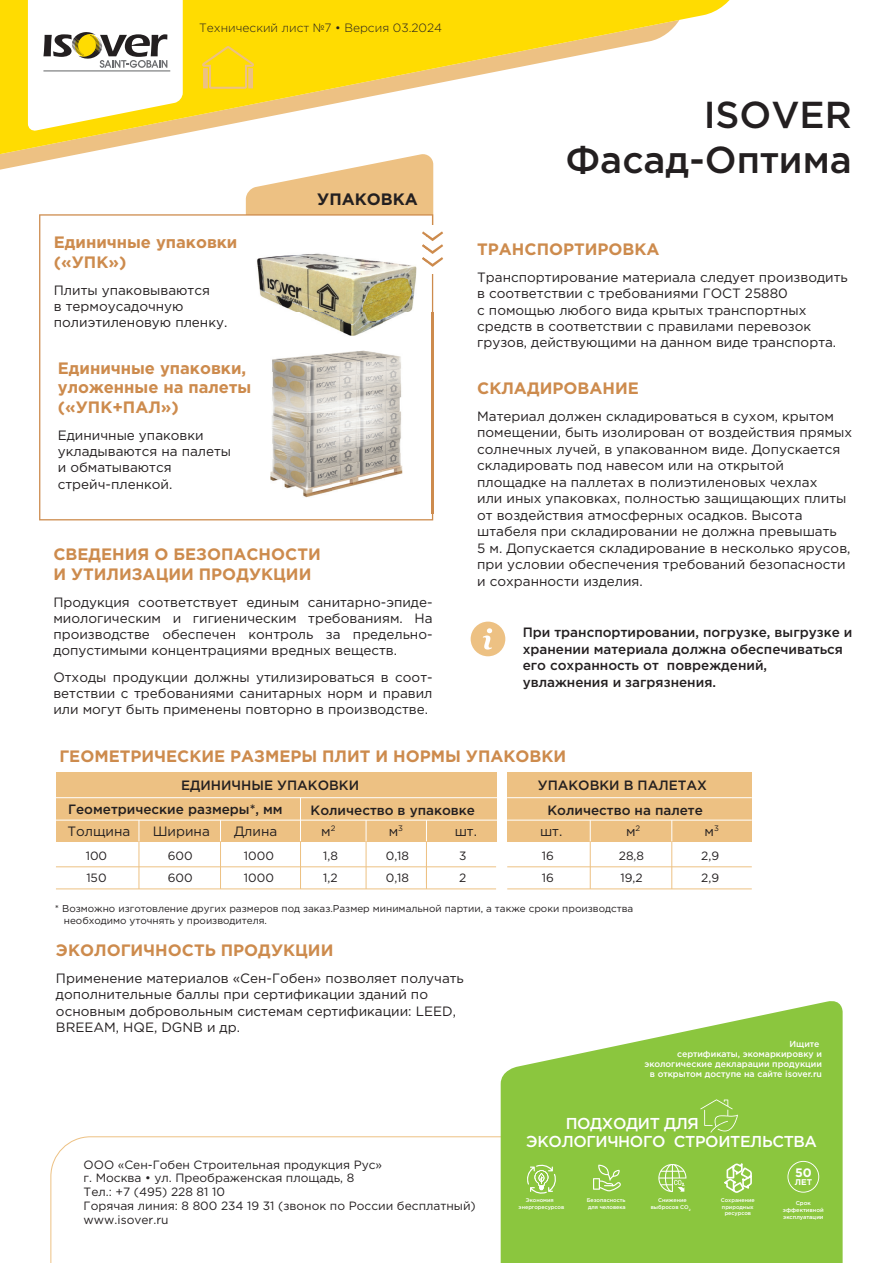
<style>
.page{position:relative;width:893px;height:1263px;background:#fff}
.page>*{position:absolute;margin:0;border:0;box-sizing:border-box;transform-origin:0 0}
.t1{font:500 37.5px/45px "Gotham Pro";color:#231f20;text-align:right}
.t2{font:700 16.5px/19.8px "Gotham Pro";color:#cd8b4d}
.t3{font:700 16.5px "Gotham Pro";color:#231f20}
.t4{font:500 15.75px/18.5px "Gotham Pro";letter-spacing:-.025em;color:#fff}
.t5{font:13.5px/16.2px "Gotham Pro";color:#231f20}
.t6{font:500 13.5px/16.5px "Gotham Pro";color:#231f20}
.t7{font:700 12.3px "Gotham Pro";color:#fff}
.t8{font:12px/13.8px "Gotham Pro";color:#231f20}
.t9{font:300 12px "Gotham Pro";color:#231f20}
.t10{font:9.9px/12.3px "Gotham Pro";color:#231f20}
.t11{font:500 8.7px "Gotham Pro";color:#fff}
.t12{font:700 8.25px "Gotham Pro";color:#fff}
.t13{font:500 5.7px/6.9px "Gotham Pro";color:#fff;text-align:center}
.t14{font:500 5.4px/6.4px "Gotham Pro";color:#fff}
</style>
<div class="page">
<svg style="left:0;top:157px;width:64px;height:13px"></svg>
<svg style="left:0;top:0;width:730px;height:157px"></svg>
<div style="left:56px;top:772px;width:440px;height:69px;background:#edc183"></div>
<div style="left:507px;top:772px;width:245px;height:69px;background:#edc183"></div>
<svg style="left:202px;top:46px;width:52px;height:43px;background:#fad51f"></svg>
<svg style="left:39px;top:214px;width:394px;height:306px"></svg>
<svg style="left:50px;top:1136px;width:451px;height:127px"></svg>
<svg style="left:501px;top:1001px;width:342px;height:262px;background:#9bcd58"></svg>
<svg style="left:471px;top:622px;width:34px;height:34px"></svg>
<svg style="left:658px;top:1164px;width:28px;height:28px"></svg>
<svg style="left:700px;top:1099px;width:38px;height:34px"></svg>
<svg style="left:722px;top:1159px;width:31px;height:36px"></svg>
<svg style="left:593px;top:1164px;width:28px;height:27px"></svg>
<svg style="left:526px;top:1164px;width:31px;height:31px"></svg>
<svg style="left:787px;top:1161px;width:32px;height:32px"></svg>
<hr style="left:56px;top:866px;width:440px;height:1px;background:#edc183">
<hr style="left:56px;top:888px;width:440px;height:1px;background:#edc183">
<svg style="left:139px;top:821px;width:1px;height:20px"></svg>
<svg style="left:220px;top:821px;width:1px;height:20px"></svg>
<svg style="left:366px;top:821px;width:1px;height:20px"></svg>
<svg style="left:426px;top:821px;width:1px;height:20px"></svg>
<hr style="left:300px;top:798px;width:1px;height:43px;background:#fff">
<hr style="left:139px;top:841px;width:1px;height:48px;background:#edc183">
<hr style="left:220px;top:841px;width:1px;height:48px;background:#edc183">
<hr style="left:300px;top:841px;width:1px;height:48px;background:#edc183">
<hr style="left:366px;top:841px;width:1px;height:48px;background:#edc183">
<hr style="left:426px;top:841px;width:1px;height:48px;background:#edc183">
<hr style="left:56px;top:820px;width:441px;height:1px;background:#fff">
<div style="left:418px;top:225px;width:29px;height:48px;background:#fff"></div>
<svg style="left:246px;top:153px;width:197px;height:114px"></svg>
<img style="left:251px;top:236px;width:176px;height:103px">
<img style="left:418px;top:236px;width:9px;height:37px">
<img style="left:422px;top:236px;width:5px;height:27px">
<img style="left:432px;top:313px;width:2px;height:200px">
<img style="left:233px;top:313px;width:50px;height:200px">
<img style="left:283px;top:339px;width:99px;height:24px">
<img style="left:382px;top:313px;width:50px;height:50px">
<img style="left:283px;top:363px;width:149px;height:150px">
<hr style="left:507px;top:866px;width:245px;height:1px;background:#edc183">
<hr style="left:507px;top:888px;width:245px;height:1px;background:#edc183">
<svg style="left:590px;top:821px;width:1px;height:20px"></svg>
<svg style="left:671px;top:821px;width:1px;height:20px"></svg>
<hr style="left:590px;top:841px;width:1px;height:48px;background:#edc183">
<hr style="left:671px;top:841px;width:1px;height:48px;background:#edc183">
<hr style="left:507px;top:820px;width:245px;height:1px;background:#fff">
<hr style="left:56px;top:797px;width:441px;height:1px;background:#fff">
<hr style="left:507px;top:797px;width:245px;height:1px;background:#fff">
<svg style="left:28px;top:0;width:155px;height:131px"></svg>
<p class="t9" style="left:199px;top:21px;width:244px">Технический лист №7 • Версия 03.2024</p>
<p class="t2" style="left:54px;top:232px;width:185px">Единичные упаковки («УПК»)</p>
<p class="t5" style="left:54px;top:282px;width:175px">Плиты упаковываются<br>в термоусадочную полиэтиленовую пленку.</p>
<p class="t2" style="left:58px;top:357px;width:195px">Единичные упаковки, уложенные на палеты («УПК+ПАЛ»)</p>
<p class="t5" style="left:58px;top:427px;width:175px">Единичные упаковки укладываются на палеты и обматываются стрейч-пленкой.</p>
<p class="t3" style="left:317px;top:190px;width:102px">УПАКОВКА</p>
<p class="t2" style="left:53px;top:544px;width:269px">СВЕДЕНИЯ О БЕЗОПАСНОСТИ<br>И УТИЛИЗАЦИИ ПРОДУКЦИИ</p>
<p class="t5" style="left:53px;top:594px;width:381px;text-align:justify">Продукция соответствует единым санитарно-эпиде&shy;миологическим и гигиеническим требованиям. На производстве обеспечен контроль за предельно&shy;допустимыми концентрациями вредных веществ.</p>
<p class="t5" style="left:53px;top:669px;width:381px;text-align:justify">Отходы продукции должны утилизироваться в соот&shy;ветствии с требованиями санитарных норм и правил или могут быть применены повторно в производстве.</p>
<h1 class="t1" style="left:566px;top:91px;width:287px">ISOVER<br>Фасад-Оптима</h1>
<p class="t2" style="left:477px;top:239px;width:184px">ТРАНСПОРТИРОВКА</p>
<p class="t5" style="left:477px;top:269px;width:372px">Транспортирование материала следует производить в соответствии с требованиями ГОСТ 25880<br>с помощью любого вида крытых транспортных средств в соответствии с правилами перевозок грузов, действующими на данном виде транспорта.</p>
<p class="t2" style="left:477px;top:378px;width:163px">СКЛАДИРОВАНИЕ</p>
<p class="t5" style="left:477px;top:408px;width:376px">Материал должен складироваться в сухом, крытом помещении, быть изолирован от воздействия прямых солнечных лучей, в упакованном виде. Допускается складировать под навесом или на открытой площадке на паллетах в полиэтиленовых чехлах<br>или иных упаковках, полностью защищающих плиты от воздействия атмосферных осадков. Высота штабеля при складировании не должна превышать<br>5 м. Допускается складирование в несколько ярусов, при условии обеспечения требований безопасности и сохранности изделия.</p>
<p class="t6" style="left:523px;top:624px;width:331px">При транспортировании, погрузке, выгрузке и хранении материала должна обеспечиваться его сохранность от повреждений, увлажнения и загрязнения.</p>
<p class="t2" style="left:59px;top:745px;width:508px">ГЕОМЕТРИЧЕСКИЕ РАЗМЕРЫ ПЛИТ И НОРМЫ УПАКОВКИ</p>
<p class="t6" style="left:181px;top:776px;width:179px">ЕДИНИЧНЫЕ УПАКОВКИ</p>
<p class="t6" style="left:538px;top:776px;width:171px">УПАКОВКИ В ПАЛЕТАХ</p>
<p class="t6" style="left:68px;top:801px;width:216px">Геометрические размеры*, мм</p>
<p class="t6" style="left:311px;top:801px;width:166px">Количество в упаковке</p>
<p class="t5" style="left:67px;top:823px;width:64px">Толщина</p>
<p class="t5" style="left:153px;top:823px;width:59px">Ширина</p>
<p class="t5" style="left:234px;top:823px;width:45px">Длина</p>
<p class="t5" style="left:321px;top:823px;width:16px">м<sup>2</sup></p>
<p class="t5" style="left:389px;top:823px;width:16px">м<sup>3</sup></p>
<p class="t5" style="left:455px;top:823px;width:24px">шт.</p>
<p class="t8" style="left:86px;top:849px;width:23px">100</p>
<p class="t8" style="left:168px;top:849px;width:26px">600</p>
<p class="t8" style="left:244px;top:849px;width:32px">1000</p>
<p class="t8" style="left:323px;top:849px;width:16px">1,8</p>
<p class="t8" style="left:386px;top:849px;width:25px">0,18</p>
<p class="t8" style="left:459px;top:849px;width:9px">3</p>
<p class="t8" style="left:86px;top:870px;width:22px">150</p>
<p class="t8" style="left:168px;top:870px;width:26px">600</p>
<p class="t8" style="left:244px;top:870px;width:32px">1000</p>
<p class="t8" style="left:323px;top:870px;width:16px">1,2</p>
<p class="t8" style="left:386px;top:870px;width:25px">0,18</p>
<p class="t8" style="left:459px;top:870px;width:9px">2</p>
<p class="t6" style="left:547px;top:801px;width:157px">Количество на палете</p>
<p class="t5" style="left:540px;top:823px;width:24px">шт.</p>
<p class="t5" style="left:626px;top:823px;width:16px">м<sup>2</sup></p>
<p class="t5" style="left:705px;top:823px;width:16px">м<sup>3</sup></p>
<p class="t8" style="left:542px;top:849px;width:14px">16</p>
<p class="t8" style="left:619px;top:849px;width:27px">28,8</p>
<p class="t8" style="left:701px;top:849px;width:19px">2,9</p>
<p class="t8" style="left:542px;top:870px;width:14px">16</p>
<p class="t8" style="left:620px;top:870px;width:24px">19,2</p>
<p class="t8" style="left:701px;top:870px;width:19px">2,9</p>
<p class="t10" style="left:64px;top:902px;width:571px;text-indent:-9px">* Возможно изготовление других размеров под заказ.Размер минимальной партии, а также сроки производства необходимо уточнять у производителя.</p>
<p class="t2" style="left:56px;top:940px;width:279px">ЭКОЛОГИЧНОСТЬ ПРОДУКЦИИ</p>
<p class="t5" style="left:56px;top:970px;width:409px">Применение материалов «Сен-Гобен» позволяет получать дополнительные баллы при сертификации зданий по основным добровольным системам сертификации: LEED, BREEAM, HQE, DGNB и др.</p>
<p class="t8" style="left:84px;top:1157px;width:394px">ООО «Сен-Гобен Строительная продукция Рус»<br>г. Москва • ул. Преображенская площадь, 8<br>Тел.: +7 (495) 228 81 10<br>Горячая линия: 8 800 234 19 31 (звонок по России бесплатный) www.isover.ru</p>
<p class="t11" style="left:789px;top:1039px;width:31px">Ищите</p>
<p class="t11" style="left:677px;top:1049px;width:146px">сертификаты, экомаркировку и</p>
<p class="t11" style="left:644px;top:1059px;width:179px">экологические декларации продукции</p>
<p class="t11" style="left:650px;top:1069px;width:174px">в открытом доступе на сайте isover.ru</p>
<p class="t4" style="left:526px;top:1113px;width:292px;text-indent:39px">ПОДХОДИТ ДЛЯ<br>ЭКОЛОГИЧНОГО СТРОИТЕЛЬСТВА</p>
<p class="t7" style="left:795px;top:1165px;width:18px">50</p>
<p class="t12" style="left:795px;top:1177px;width:19px">ЛЕТ</p>
<p class="t14" style="left:519px;top:1197px;width:47px;text-indent:7px">Экономия энергоресурсов</p>
<p class="t13" style="left:783px;top:1199px;width:42px">Срок эффективной эксплуатации</p>
<p class="t14" style="left:651px;top:1197px;width:41px;text-indent:7px">Снижение выбросов СО<sub>2</sub></p>
<p class="t14" style="left:721px;top:1197px;width:36px;text-align:center">Сохранение природных ресурсов</p>
<p class="t14" style="left:587px;top:1197px;width:41px">Безопасность для человека</p>
</div>
